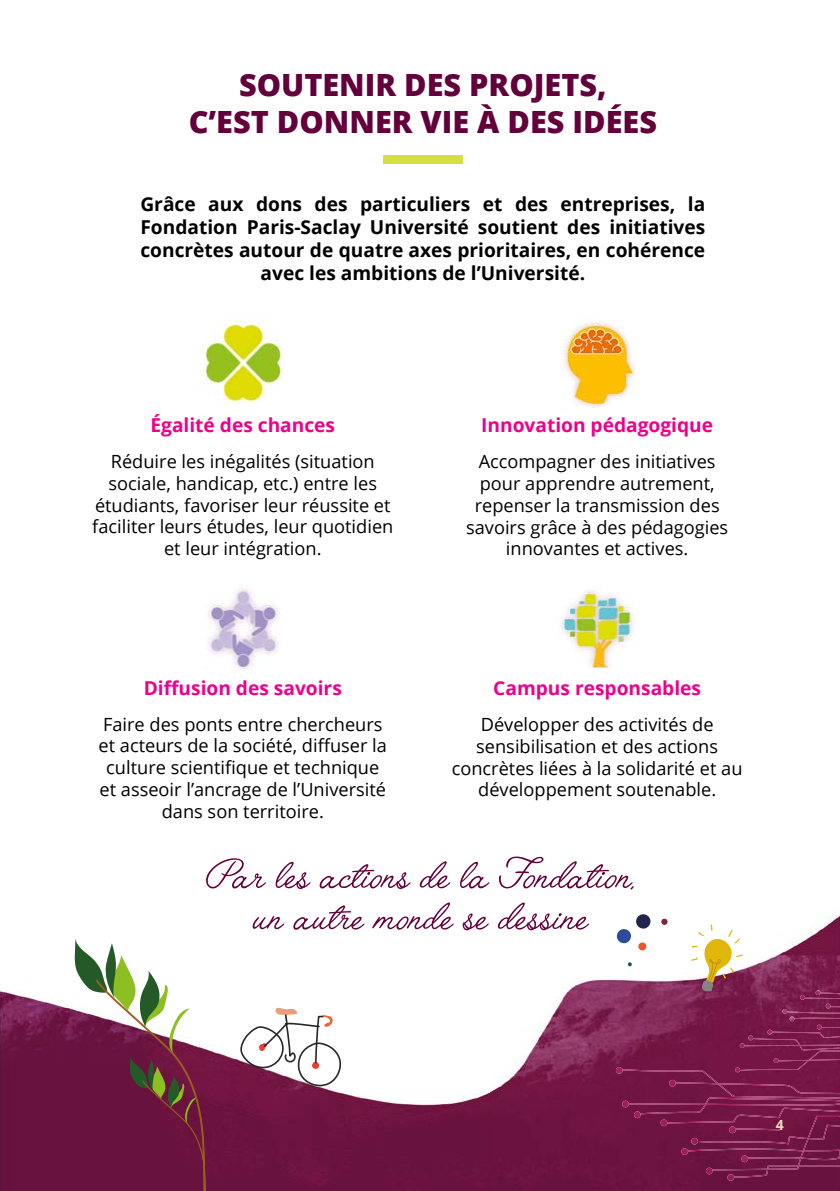
<style>
.page{position:relative;width:840px;height:1191px;background:#fff}
.page>*{position:absolute;margin:0;border:0;box-sizing:border-box;transform-origin:0 0}
.t1{font:52.2px/41.2px "Angelface";color:#63003c;text-align:center}
.t2{font:800 30.6px/36.8px "Open Sans";color:#63003c;text-align:center}
.t3{font:700 19.2px/23px "Open Sans";color:#020203;text-align:center}
.t4{font:700 19.2px "Open Sans";color:#ec008c}
.t5{font:18.2px/21.8px "Open Sans";color:#000;text-align:center}
.t6{font:700 14px "Open Sans";color:#f6e0c1}
</style>
<div class="page">
<img style="left:0;top:155px;width:839px;height:1036px">
<svg style="left:690px;top:924px;width:52px;height:67px"></svg>
<img style="left:733px;top:1170px;width:106px;height:7px">
<img style="left:640px;top:1098px;width:199px;height:16px">
<img style="left:697px;top:1124px;width:14px;height:20px">
<img style="left:666px;top:1107px;width:173px;height:17px">
<img style="left:711px;top:1115px;width:128px;height:55px">
<img style="left:622px;top:1069px;width:217px;height:29px">
<img style="left:697px;top:1148px;width:142px;height:3px">
<img style="left:640px;top:1103px;width:199px;height:2px">
<img style="left:675px;top:1082px;width:164px;height:12px">
<svg style="left:660px;top:1119px;width:6px;height:7px"></svg>
<svg style="left:621px;top:1100px;width:19px;height:18px"></svg>
<svg style="left:668px;top:1080px;width:7px;height:6px"></svg>
<svg style="left:615px;top:1067px;width:7px;height:6px"></svg>
<svg style="left:741px;top:1155px;width:6px;height:7px"></svg>
<svg style="left:727px;top:1174px;width:6px;height:6px"></svg>
<svg style="left:705px;top:1167px;width:7px;height:7px"></svg>
<svg style="left:681px;top:1137px;width:16px;height:17px"></svg>
<svg style="left:728px;top:1126px;width:7px;height:7px"></svg>
<img style="left:820px;top:992px;width:19px;height:2px">
<img style="left:752px;top:1038px;width:87px;height:12px">
<img style="left:794px;top:1017px;width:45px;height:2px">
<img style="left:771px;top:1030px;width:68px;height:8px">
<img style="left:804px;top:997px;width:35px;height:2px">
<img style="left:739px;top:1050px;width:100px;height:20px">
<img style="left:794px;top:1011px;width:45px;height:2px">
<img style="left:752px;top:1044px;width:87px;height:2px">
<img style="left:778px;top:1059px;width:61px;height:2px">
<svg style="left:767px;top:1029px;width:4px;height:5px"></svg>
<svg style="left:739px;top:1035px;width:13px;height:13px"></svg>
<svg style="left:773px;top:1058px;width:5px;height:5px"></svg>
<svg style="left:734px;top:1067px;width:5px;height:5px"></svg>
<svg style="left:825px;top:1003px;width:14px;height:5px"></svg>
<svg style="left:815px;top:990px;width:5px;height:5px"></svg>
<svg style="left:799px;top:995px;width:5px;height:4px"></svg>
<svg style="left:782px;top:1009px;width:12px;height:12px"></svg>
<svg style="left:816px;top:1024px;width:23px;height:5px"></svg>
<svg style="left:240px;top:1006px;width:101px;height:80px"></svg>
<svg style="left:73px;top:938px;width:133px;height:253px"></svg>
<svg style="left:616px;top:913px;width:34px;height:30px"></svg>
<svg style="left:660px;top:918px;width:7px;height:7px"></svg>
<svg style="left:637px;top:942px;width:9px;height:8px"></svg>
<svg style="left:627px;top:962px;width:4px;height:4px"></svg>
<div style="left:383px;top:155px;width:79px;height:9px;background:#d5df3d"></div>
<img style="left:555px;top:584px;width:83px;height:84px">
<img style="left:203px;top:582px;width:79px;height:89px">
<img style="left:201px;top:315px;width:83px;height:89px">
<img style="left:560px;top:316px;width:74px;height:76px">
<div style="left:550px;top:658px;width:20px;height:15px;background:#fff"></div>
<svg style="left:250px;top:400px;width:24px;height:8px"></svg>
<svg style="left:550px;top:392px;width:100px;height:22px"></svg>
<h2 class="t2" style="left:189px;top:65px;width:469px">SOUTENIR DES PROJETS,<br>C’EST DONNER VIE À DES IDÉES</h2>
<p class="t3" style="left:140px;top:192px;width:566px">Grâce aux dons des particuliers et des entreprises, la Fondation Paris-Saclay Université soutient des initiatives concrètes autour de quatre axes prioritaires, en cohérence avec les ambitions de l’Université.</p>
<p class="t4" style="left:150px;top:411px;width:186px">Égalité des chances</p>
<p class="t5" style="left:92px;top:450px;width:302px">Réduire les inégalités (situation sociale, handicap, etc.) entre les étudiants, favoriser leur réussite et faciliter leurs études, leur quotidien et leur intégration.</p>
<p class="t4" style="left:144px;top:674px;width:199px">Diffusion des savoirs</p>
<p class="t5" style="left:98px;top:712px;width:290px">Faire des ponts entre chercheurs et acteurs de la société, diffuser la culture scientifique et technique et asseoir l’ancrage de l’Université dans son territoire.</p>
<p class="t4" style="left:481px;top:411px;width:233px">Innovation pédagogique</p>
<p class="t5" style="left:466px;top:450px;width:263px">Accompagner des initiatives pour apprendre autrement, repenser la transmission des savoirs grâce à des pédagogies innovantes et actives.</p>
<p class="t4" style="left:493px;top:674px;width:209px">Campus responsables</p>
<p class="t5" style="left:451px;top:713px;width:292px">Développer des activités de sensibilisation et des actions concrètes liées à la solidarité et au développement soutenable.</p>
<h1 class="t1" style="left:205px;top:856px;width:430px">Par les actions de la Fondation, un autre monde se dessine</h1>
<p class="t6" style="left:775px;top:1114px;width:9px">4</p>
</div>
